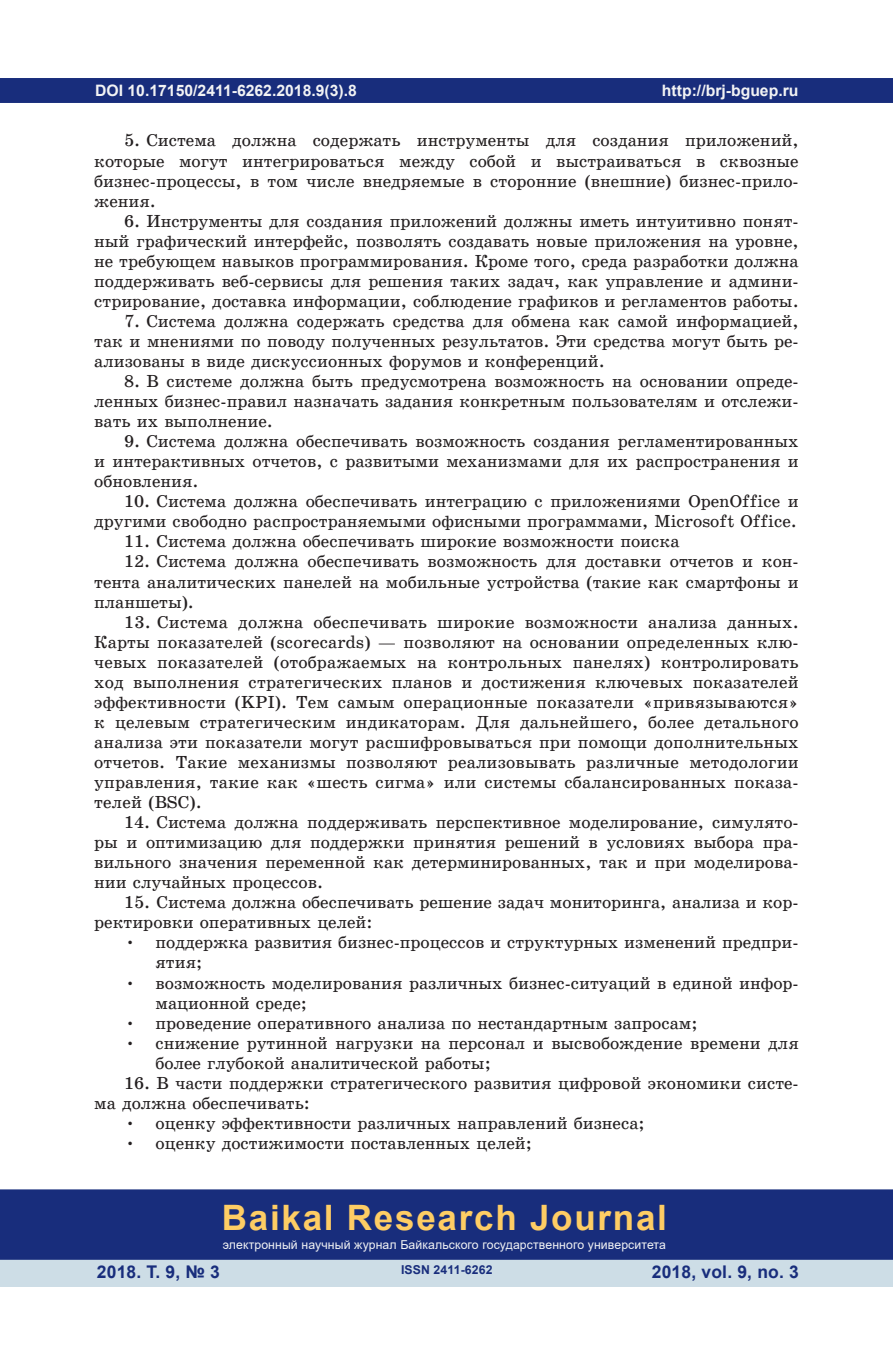
<style>
.page{position:relative;width:893px;height:1360px;background:#fff}
.page>*{position:absolute;margin:0;border:0;box-sizing:border-box;transform-origin:0 0}
.t1{font:700 35px "Arial";letter-spacing:.05em;color:#fecd64}
.t2{font:17.5px/20.1px "School Book C";color:#231f20;text-align:justify}
.t3{font:700 17.5px "Arial";letter-spacing:.01em;color:#182d7c}
.t4{font:700 15.75px "Arial";color:#f2f3f4}
.t5{font:12.25px "Arial";letter-spacing:.01em;color:#f2f3f4}
.t6{font:700 12.25px "Arial";letter-spacing:.01em;color:#182d7c}
</style>
<div class="page">
<div style="left:0;top:78px;width:893px;height:25px;background:#182d7c"></div>
<div style="left:0;top:1258px;width:893px;height:28px;background:#cddde6"></div>
<div style="left:0;top:1189px;width:893px;height:70px;background:#182d7c;border:2px solid #182d7c"></div>
<p class="t4" style="left:95px;top:79px;width:263px">DOI 10.17150/2411-6262.2018.9(3).8</p>
<p class="t2" style="left:94px;top:131px;width:706px;text-indent:30px">5. Система должна содержать инструменты для создания приложений, которые могут интегрироваться между собой и выстраиваться в сквозные бизнес-процессы, в том числе внедряемые в сторонние (внешние) бизнес-прило&shy;жения.</p>
<p class="t2" style="left:94px;top:211px;width:706px;text-indent:30px">6. Инструменты для создания приложений должны иметь интуитивно понят&shy;ный графический интерфейс, позволять создавать новые приложения на уровне, не требующем навыков программирования. Кроме того, среда разработки должна поддерживать веб-сервисы для решения таких задач, как управление и админи&shy;стрирование, доставка информации, соблюдение графиков и регламентов работы.</p>
<p class="t2" style="left:94px;top:311px;width:706px;text-indent:30px">7. Система должна содержать средства для обмена как самой информацией, так и мнениями по поводу полученных результатов. Эти средства могут быть ре&shy;ализованы в виде дискуссионных форумов и конференций.</p>
<p class="t2" style="left:94px;top:371px;width:706px;text-indent:30px">8. В системе должна быть предусмотрена возможность на основании опреде&shy;ленных бизнес-правил назначать задания конкретным пользователям и отслежи&shy;вать их выполнение.</p>
<p class="t2" style="left:94px;top:431px;width:706px;text-indent:30px">9. Система должна обеспечивать возможность создания регламентированных и интерактивных отчетов, с развитыми механизмами для их распространения и обновления.</p>
<p class="t2" style="left:94px;top:491px;width:706px;text-align:right">10. Система должна обеспечивать интеграцию с приложениями OpenOffice и другими свободно распространяемыми офисными программами, Microsoft Office.</p>
<p class="t2" style="left:124px;top:531px;width:557px">11. Система должна обеспечивать широкие возможности поиска</p>
<p class="t2" style="left:94px;top:551px;width:706px;text-indent:30px">12. Система должна обеспечивать возможность для доставки отчетов и кон&shy;тента аналитических панелей на мобильные устройства (такие как смартфоны и планшеты).</p>
<p class="t2" style="left:94px;top:612px;width:706px;text-indent:30px">13. Система должна обеспечивать широкие возможности анализа данных.<br>Карты показателей (scorecards) — позволяют на основании определенных клю&shy;чевых показателей (отображаемых на контрольных панелях) контролировать ход выполнения стратегических планов и достижения ключевых показателей эффективности (KPI). Тем самым операционные показатели «привязываются» к целевым стратегическим индикаторам. Для дальнейшего, более детального анализа эти показатели могут расшифровываться при помощи дополнительных отчетов. Такие механизмы позволяют реализовывать различные методологии управления, такие как «шесть сигма» или системы сбалансированных показа&shy;телей (BSC).</p>
<p class="t2" style="left:94px;top:812px;width:706px;text-indent:30px">14. Система должна поддерживать перспективное моделирование, симулято&shy;ры и оптимизацию для поддержки принятия решений в условиях выбора пра&shy;вильного значения переменной как детерминированных, так и при моделирова&shy;нии случайных процессов.</p>
<p class="t2" style="left:94px;top:892px;width:706px;text-indent:30px">15. Система должна обеспечивать решение задач мониторинга, анализа и кор&shy;ректировки оперативных целей:</p>
<p class="t2" style="left:156px;top:932px;width:645px;text-indent:-32px">• поддержка развития бизнес-процессов и структурных изменений предпри&shy;ятия;</p>
<p class="t2" style="left:156px;top:972px;width:645px;text-indent:-32px">• возможность моделирования различных бизнес-ситуаций в единой инфор&shy;мационной среде;</p>
<p class="t2" style="left:124px;top:1012px;width:575px">• проведение оперативного анализа по нестандартным запросам;</p>
<p class="t2" style="left:156px;top:1032px;width:645px;text-indent:-32px">• снижение рутинной нагрузки на персонал и высвобождение времени для более глубокой аналитической работы;</p>
<p class="t2" style="left:94px;top:1072px;width:706px;text-indent:30px">16. В части поддержки стратегического развития цифровой экономики систе&shy;ма должна обеспечивать:</p>
<p class="t2" style="left:124px;top:1112px;width:522px">• оценку эффективности различных направлений бизнеса;</p>
<p class="t2" style="left:124px;top:1132px;width:409px">• оценку достижимости поставленных целей;</p>
<p class="t4" style="left:662px;top:79px;width:138px">http://brj-bguep.ru</p>
<p class="t4" style="left:348px;top:79px;width:10px">7</p>
<h1 class="t1" style="left:222px;top:1192px;width:447px">Baikal Research Journal</h1>
<p class="t5" style="left:223px;top:1236px;width:445px">электронный научный журнал Байкальского государственного университета</p>
<p class="t3" style="left:97px;top:1259px;width:125px">2018. Т. 9, № 3</p>
<p class="t6" style="left:401px;top:1261px;width:93px">ISSN 2411-6262</p>
<p class="t3" style="left:652px;top:1259px;width:149px">2018, vol. 9, no. 3</p>
</div>
